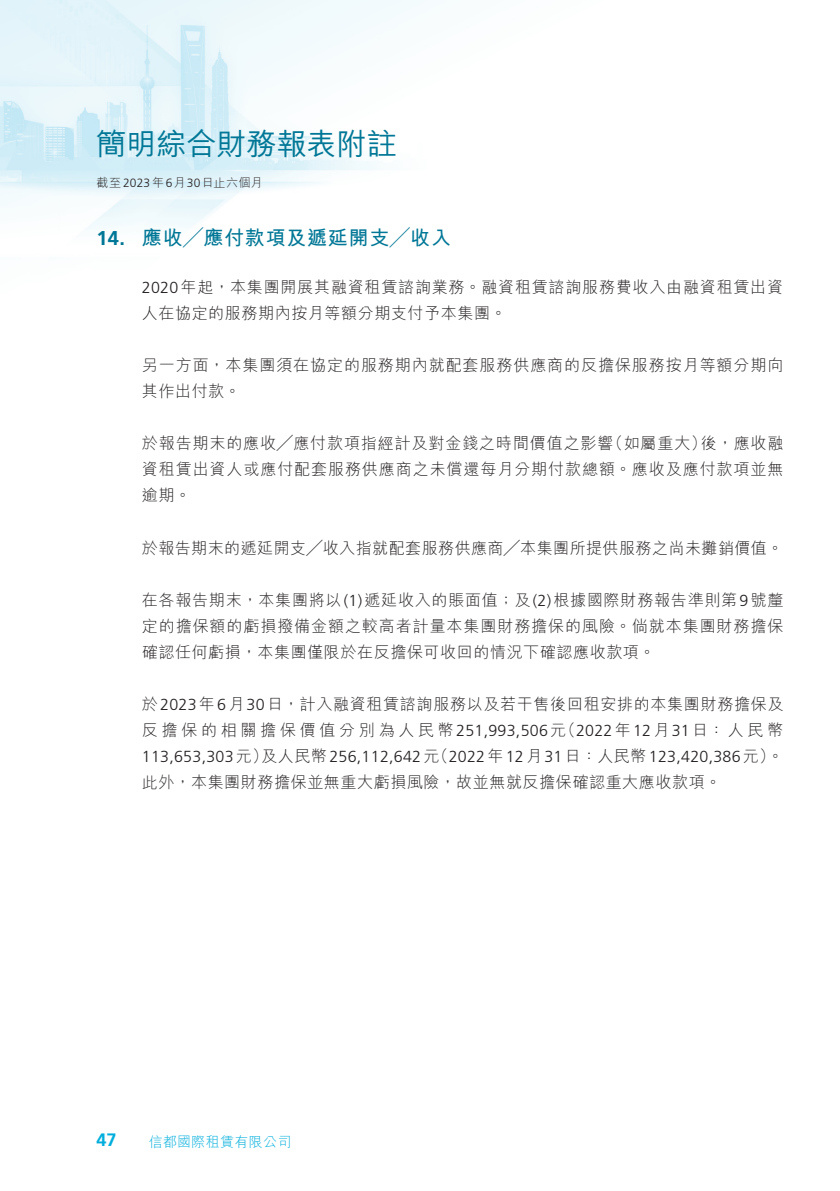
<style>
.page{position:relative;width:840px;height:1191px;background:#fff}
.page>*{position:absolute;margin:0;border:0;box-sizing:border-box;transform-origin:0 0}
.t1{font:500 30px "M Hei HK";letter-spacing:-.005em;color:#007796}
._01_H1{font:700 20px "M Hei HK";letter-spacing:.035em;color:#007796}
.t2{font:700 18px "Frutiger LT Std";color:#00aedc}
._00_txt{font:300 16px/26px "M Hei HK";letter-spacing:.05em;color:#231f20;text-align:justify}
._00_txt-2{font:300 16px "M Hei HK";letter-spacing:.03em;color:#231f20}
.t3{font:300 14px "M Hei HK";letter-spacing:.02em;color:#00aedc}
.t4{font:300 12px "M Hei HK";letter-spacing:.025em;color:#231f20}
.s1{font-family:"Frutiger LT Std"}
</style>
<div class="page">
<img style="left:0;top:0;width:427px;height:229px">
<h1 class="t1" style="left:96px;top:122px;width:302px">簡明綜合財務報表附註</h1>
<p class="t4" style="left:96px;top:176px;width:168px">截至 <span class="s1">2023</span>年<span class="s1">6</span>月<span class="s1">30</span>日止六個月</p>
<p class="_01_H1" style="left:96px;top:223px;width:356px"><span class="s1">14.</span> 應收╱應付款項及遞延開支╱收入</p>
<p class="_00_txt" style="left:142px;top:274px;width:642px"><span class="s1">2020</span>年起，本集團開展其融資租賃諮詢業務。融資租賃諮詢服務費收入由融資租賃出資人在協定的服務期內按月等額分期支付予本集團。</p>
<p class="_00_txt" style="left:142px;top:352px;width:642px">另一方面，本集團須在協定的服務期內就配套服務供應商的反擔保服務按月等額分期向其作出付款。</p>
<p class="_00_txt" style="left:142px;top:430px;width:642px">於報告期末的應收╱應付款項指經計及對金錢之時間價值之影響（如屬重大）後，應收融資租賃出資人或應付配套服務供應商之未償還每月分期付款總額。應收及應付款項並無逾期。</p>
<p class="_00_txt-2" style="left:142px;top:539px;width:642px">於報告期末的遞延開支╱收入指就配套服務供應商╱本集團所提供服務之尚未攤銷價值。</p>
<p class="_00_txt" style="left:142px;top:586px;width:642px">在各報告期末，本集團將以<span class="s1">(1)</span>遞延收入的賬面值；及<span class="s1">(2)</span>根據國際財務報告準則第<span class="s1">9</span>號釐定的擔保額的虧損撥備金額之較高者計量本集團財務擔保的風險。倘就本集團財務擔保確認任何虧損，本集團僅限於在反擔保可收回的情況下確認應收款項。</p>
<p class="_00_txt" style="left:142px;top:690px;width:642px">於<span class="s1">2023</span>年<span class="s1">6</span>月<span class="s1">30</span>日，計入融資租賃諮詢服務以及若干售後回租安排的本集團財務擔保及反擔保的相關擔保價值分別為人民幣<span class="s1">251,993,506</span>元（<span class="s1">2022</span>年<span class="s1">12</span>月<span class="s1">31</span>日：人民幣<span class="s1">113,653,303</span>元）及人民幣<span class="s1">256,112,642</span>元（<span class="s1">2022</span>年<span class="s1">12</span>月<span class="s1">31</span>日：人民幣<span class="s1">123,420,386</span>元）。此外，本集團財務擔保並無重大虧損風險，故並無就反擔保確認重大應收款項。</p>
<p class="t2" style="left:96px;top:1129px;width:22px">47</p>
<p class="t3" style="left:149px;top:1134px;width:144px">信都國際租賃有限公司</p>
</div>
